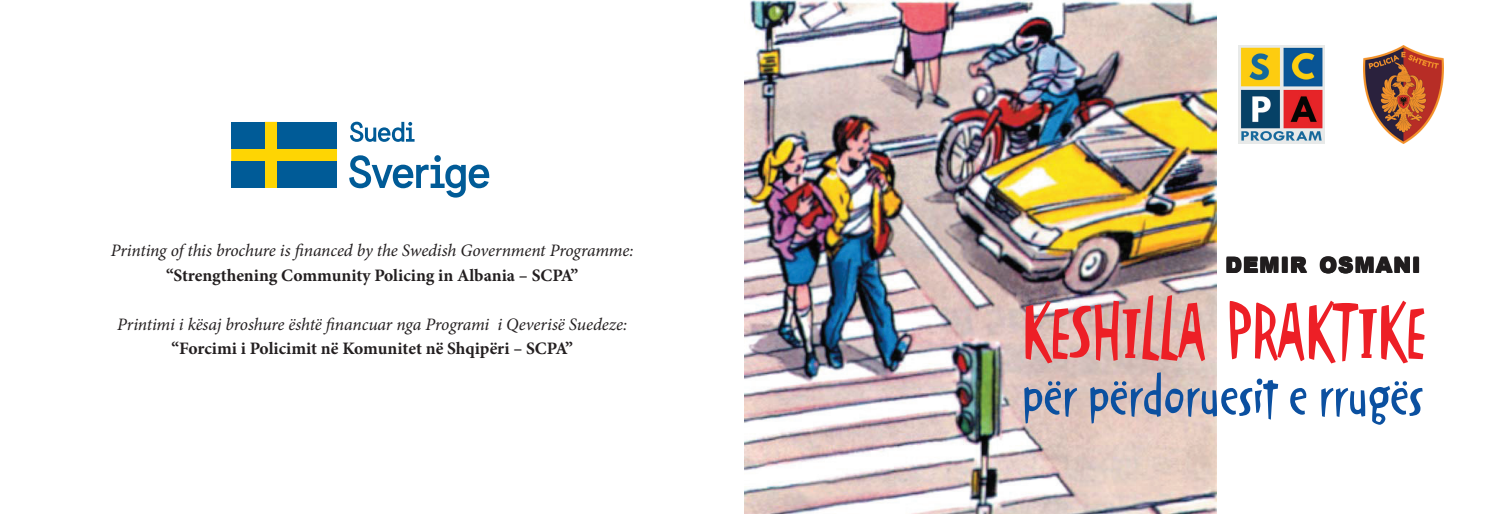
<style>
.page{position:relative;width:1489px;height:514px;background:#fff}
.page>*{position:absolute;margin:0;border:0;box-sizing:border-box;transform-origin:0 0}
.t1{font:77.5px "Okrien Hmk";letter-spacing:-.005em;color:#ed1f26;scale:.9 1}
.t2{font:52.5px "Okrien Hmk";color:#0b50a0}
.t3{font:900 21.25px "Arial";letter-spacing:.05em;color:#201d1e}
.t4{font:italic 17.5px "Minion Pro";letter-spacing:-.01em;color:#231f20}
.t5{font:700 17.5px "Minion Pro";color:#231f20}
</style>
<div class="page">
<img style="left:744px;top:0;width:472px;height:514px">
<img style="left:1363px;top:45px;width:80px;height:99px">
<img style="left:1238px;top:45px;width:86px;height:99px">
<img style="left:1238px;top:130px;width:83px;height:14px">
<svg style="left:350px;top:122px;width:64px;height:20px"></svg>
<svg style="left:349px;top:155px;width:140px;height:43px"></svg>
<svg style="left:231px;top:122px;width:106px;height:66px;background:#ebcc0d"></svg>
<div style="left:231px;top:122px;width:33px;height:26px;background:#005b97"></div>
<div style="left:277px;top:122px;width:60px;height:26px;background:#005b97"></div>
<div style="left:231px;top:161px;width:33px;height:27px;background:#005b97"></div>
<div style="left:277px;top:161px;width:60px;height:27px;background:#005b97"></div>
<p class="t4" style="left:111px;top:238px;width:524px">Printing of this brochure is financed by the Swedish Government Programme:</p>
<p class="t5" style="left:166px;top:263px;width:414px">“Strengthening Community Policing in Albania – SCPA”</p>
<p class="t4" style="left:117px;top:312px;width:511px">Printimi i kësaj broshure është financuar nga Programi i Qeverisë Suedeze:</p>
<p class="t5" style="left:172px;top:336px;width:403px">“Forcimi i Policimit në Komunitet në Shqipëri – SCPA”</p>
<p class="t3" style="left:1225px;top:250px;width:196px">DEMIR OSMANI</p>
<h1 class="t1" style="left:1021px;top:288px;width:451px">KESHILLA PRAKTIKE</h1>
<h2 class="t2" style="left:1021px;top:368px;width:402px">për përdoruesit e rrugës</h2>
</div>
